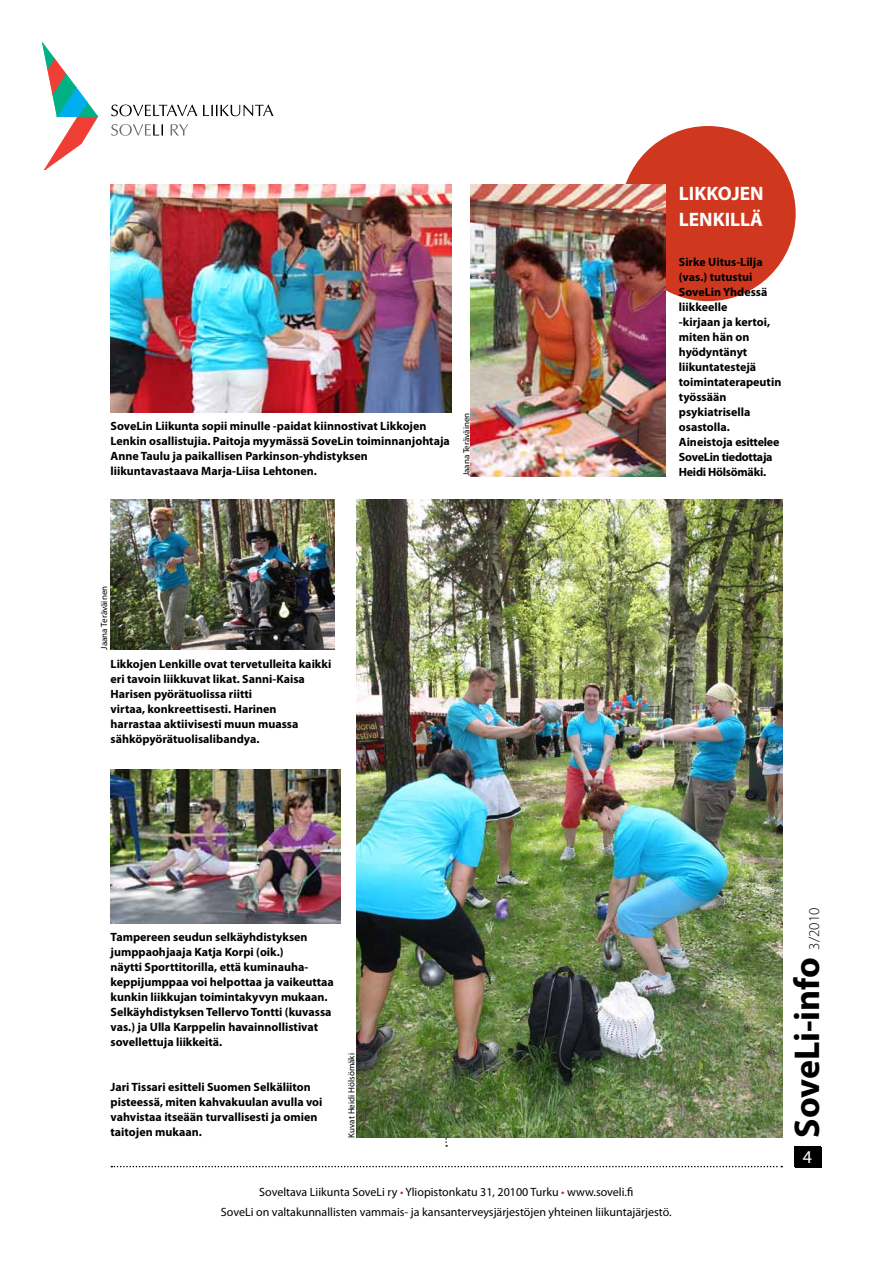
<style>
.page{position:relative;width:893px;height:1263px;background:#fff}
.page>*{position:absolute;margin:0;border:0;box-sizing:border-box;transform-origin:0 0}
.t1{font:700 36px "Myriad Pro";color:#000}
.t2{font:700 19.5px/25.5px "Myriad Pro";color:#fff}
.t3{font:18px "Myriad Pro";color:#fff}
.t4{font:300 15px "Myriad Pro";color:#000}
.t5{font:700 12px/15px "Myriad Pro";color:#000}
.t6{font:12px/19.5px "Myriad Pro";color:#000;text-align:center}
.t7{font:9px "Myriad Pro";color:#000}
.s1{color:#d2232a}
</style>
<div class="page">
<svg style="left:111px;top:1166px;width:671px;height:1px"></svg>
<div style="left:795px;top:1147px;width:26px;height:20px;background:#000"></div>
<div style="left:794px;top:1147px;width:26px;height:20px;background:#000"></div>
<svg style="left:43px;top:43px;width:55px;height:128px"></svg>
<svg style="left:111px;top:124px;width:52px;height:12px"></svg>
<svg style="left:171px;top:124px;width:17px;height:12px"></svg>
<svg style="left:111px;top:105px;width:86px;height:11px"></svg>
<svg style="left:203px;top:105px;width:70px;height:11px"></svg>
<div style="left:620px;top:126px;width:176px;height:175px;background:#cf381e;border-radius:50%"></div>
<svg style="left:445px;top:1138px;width:2px;height:9px"></svg>
<img style="left:357px;top:500px;width:425px;height:638px">
<img style="left:471px;top:184px;width:194px;height:292px">
<img style="left:110px;top:184px;width:342px;height:228px">
<img style="left:111px;top:500px;width:224px;height:149px">
<img style="left:111px;top:770px;width:230px;height:153px">
<p class="t5" style="left:111px;top:418px;width:341px">SoveLin Liikunta sopii minulle -paidat kiinnostivat Likkojen Lenkin osallistujia. Paitoja myymässä SoveLin toiminnanjohtaja Anne Taulu ja paikallisen Parkinson-yhdistyksen liikuntavastaava Marja-Liisa Lehtonen.</p>
<p class="t7" style="left:461px;top:476px;width:65px;rotate:-90deg">Jaana Teräväinen</p>
<p class="t7" style="left:99px;top:649px;width:65px;rotate:-90deg">Jaana Teräväinen</p>
<p class="t5" style="left:111px;top:656px;width:222px">Likkojen Lenkille ovat tervetulleita kaikki eri tavoin liikkuvat likat. Sanni-Kaisa Harisen pyörätuolissa riitti<br>virtaa, konkreettisesti. Harinen<br>harrastaa aktiivisesti muun muassa sähköpyörätuolisalibandya.</p>
<h2 class="t2" style="left:679px;top:180px;width:86px">LIKKOJEN<br>LENKILLÄ</h2>
<p class="t5" style="left:679px;top:254px;width:104px">Sirke Uitus-Lilja (vas.) tutustui<br>SoveLin Yhdessä liikkeelle<br>-kirjaan ja kertoi, miten hän on hyödyntänyt liikuntatestejä toimintaterapeutin työssään psykiatrisella osastolla.<br>Aineistoja esittelee<br>SoveLin tiedottaja<br>Heidi Hölsömäki.</p>
<p class="t5" style="left:111px;top:929px;width:225px">Tampereen seudun selkäyhdistyksen jumppaohjaaja Katja Korpi (oik.)<br>näytti Sporttitorilla, että kuminauha&shy;keppijumppaa voi helpottaa ja vaikeuttaa kunkin liikkujan toimintakyvyn mukaan.<br>Selkäyhdistyksen Tellervo Tontti (kuvassa vas.) ja Ulla Karppelin havainnollistivat sovellettuja liikkeitä.</p>
<p class="t5" style="left:111px;top:1079px;width:213px">Jari Tissari esitteli Suomen Selkäliiton pisteessä, miten kahvakuulan avulla voi vahvistaa itseään turvallisesti ja omien taitojen mukaan.</p>
<p class="t7" style="left:346px;top:1138px;width:86px;rotate:-90deg">Kuvat Heidi Hölsömäki</p>
<p class="t6" style="left:221px;top:1182px;width:452px">Soveltava Liikunta SoveLi ry <span class="s1">•</span> Yliopistonkatu 31, 20100 Turku <span class="s1">•</span> www.soveli.fi<br>SoveLi on valtakunnallisten vammais- ja kansanterveysjärjestöjen yhteinen liikuntajärjestö.</p>
<p class="t4" style="left:806px;top:949px;width:43px;rotate:-90deg">3/2010</p>
<h1 class="t1" style="left:784px;top:1138px;width:183px;rotate:-90deg">SoveLi-info</h1>
<h3 class="t3" style="left:803px;top:1145px;width:11px">4</h3>
</div>
